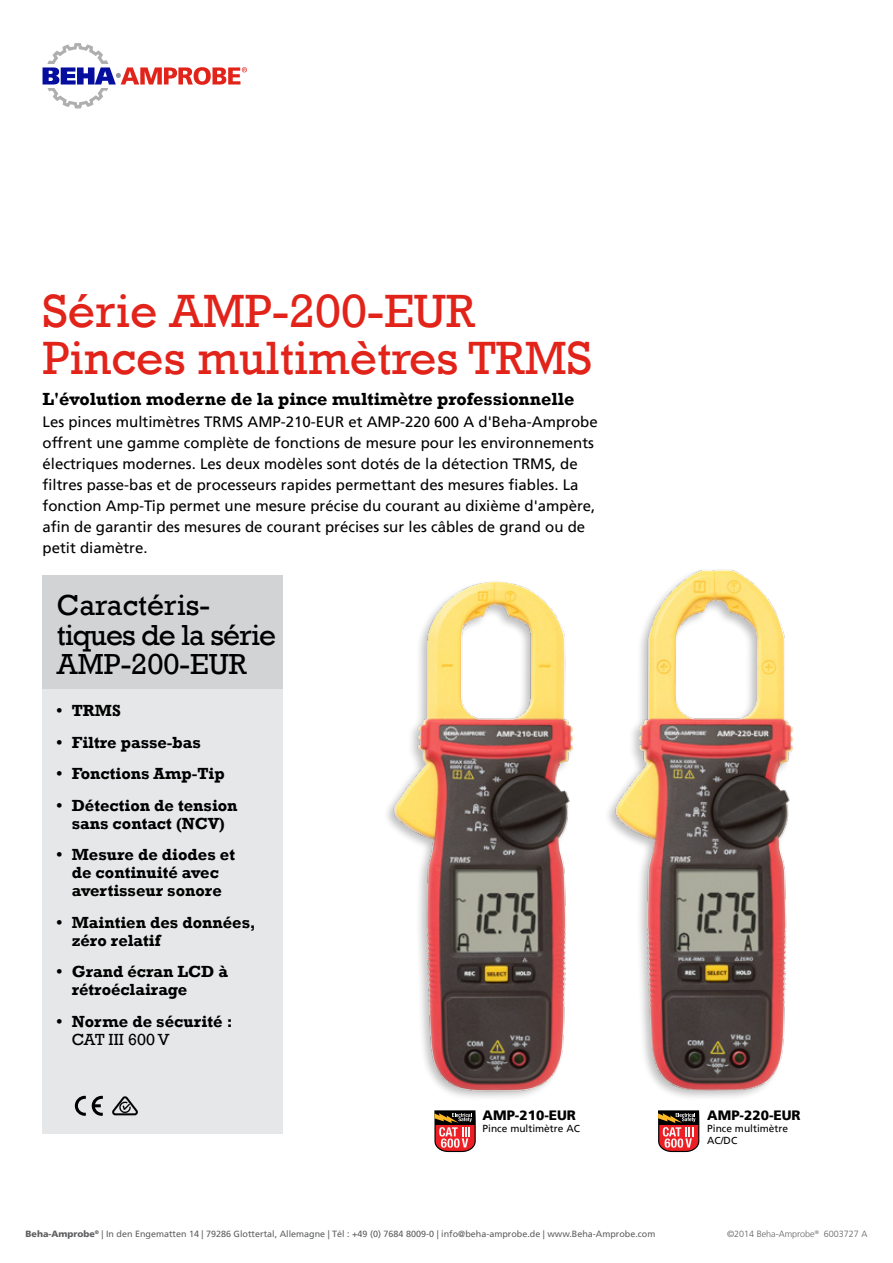
<style>
.page{position:relative;width:893px;height:1263px;background:#fff}
.page>*{position:absolute;margin:0;border:0;box-sizing:border-box;transform-origin:0 0}
.t1{font:47.85px/47.8px "Rockwell";color:#e2231a}
.t2{font:29.7px/29.7px "Rockwell";color:#000}
.t3{font:700 18px "Rockwell";color:#000}
.t4{font:700 16.5px/18px "Rockwell";color:#000;text-align:center}
.t5{font:16.5px "Rockwell";color:#000}
.t6{font:15px/21px "Frutiger LT";color:#000}
.t7{font:900 13.5px "Frutiger LT";color:#000}
.t8{font:10.2px/12.1px "Frutiger LT";color:#000}
.t9{font:9px "Frutiger LT";color:#5f6062}
.t10{font:300 9px "Frutiger LT";color:#5f6062}
.s1{font-weight:900}
</style>
<div class="page">
<svg style="left:43px;top:43px;width:204px;height:66px"></svg>
<svg style="left:434px;top:1111px;width:42px;height:41px;background:#a8544e"></svg>
<svg style="left:658px;top:1110px;width:41px;height:42px;background:#a6524c"></svg>
<div style="left:43px;top:575px;width:240px;height:559px;background:#e6e7e8"></div>
<div style="left:43px;top:575px;width:240px;height:113px;background:#d1d3d4"></div>
<img style="left:387px;top:581px;width:186px;height:530px">
<img style="left:608px;top:569px;width:186px;height:529px">
<svg style="left:92px;top:1096px;width:11px;height:20px"></svg>
<svg style="left:75px;top:1096px;width:11px;height:20px"></svg>
<svg style="left:112px;top:1096px;width:26px;height:19px"></svg>
<h1 class="t1" style="left:43px;top:287px;width:551px">Série AMP-200-EUR<br>Pinces multimètres TRMS</h1>
<p class="t3" style="left:43px;top:388px;width:533px">L'évolution moderne de la pince multimètre professionnelle</p>
<p class="t6" style="left:43px;top:412px;width:557px">Les pinces multimètres TRMS AMP-210-EUR et AMP-220 600 A d'Beha-Amprobe offrent une gamme complète de fonctions de mesure pour les environnements électriques modernes. Les deux modèles sont dotés de la détection TRMS, de filtres passe-bas et de processeurs rapides permettant des mesures fiables. La fonction Amp-Tip permet une mesure précise du courant au dixième d'ampère, afin de garantir des mesures de courant précises sur les câbles de grand ou de petit diamètre.</p>
<h2 class="t2" style="left:57px;top:590px;width:221px">Caractéris&shy;tiques de la série<br>AMP-200-EUR</h2>
<p class="t4" style="left:56px;top:702px;width:66px">• TRMS</p>
<p class="t4" style="left:56px;top:733px;width:146px">• Filtre passe-bas</p>
<p class="t4" style="left:56px;top:765px;width:170px">• Fonctions Amp-Tip</p>
<p class="t4" style="left:56px;top:796px;width:183px">• Détection de tension sans contact (NCV)</p>
<p class="t4" style="left:56px;top:846px;width:180px">• Mesure de diodes et de continuité avec avertisseur sonore</p>
<p class="t4" style="left:72px;top:913px;width:185px;text-align:left;text-indent:-15px">• Maintien des données, zéro relatif</p>
<p class="t4" style="left:72px;top:963px;width:158px;text-align:left;text-indent:-15px">• Grand écran LCD à rétroéclairage</p>
<p class="t4" style="left:56px;top:1012px;width:178px">• Norme de sécurité :</p>
<p class="t5" style="left:72px;top:1029px;width:99px">CAT III 600 V</p>
<p class="t7" style="left:483px;top:1107px;width:95px">AMP-210-EUR</p>
<p class="t8" style="left:483px;top:1123px;width:99px">Pince multimètre AC</p>
<p class="t7" style="left:707px;top:1107px;width:95px">AMP-220-EUR</p>
<p class="t8" style="left:707px;top:1123px;width:82px">Pince multimètre<br>AC/DC</p>
<p class="t9" style="left:26px;top:1229px;width:631px"><span class="s1">Beha-Amprobe</span><sup>®</sup> | In den Engematten 14 | 79286 Glottertal, Allemagne | Tél : +49 (0) 7684 8009-0 | info@beha-amprobe.de | www.Beha-Amprobe.com</p>
<p class="t10" style="left:824px;top:1229px;width:45px">6003727 A</p>
<p class="t10" style="left:727px;top:1229px;width:93px">©2014 Beha-Amprobe<sup>®</sup></p>
</div>
